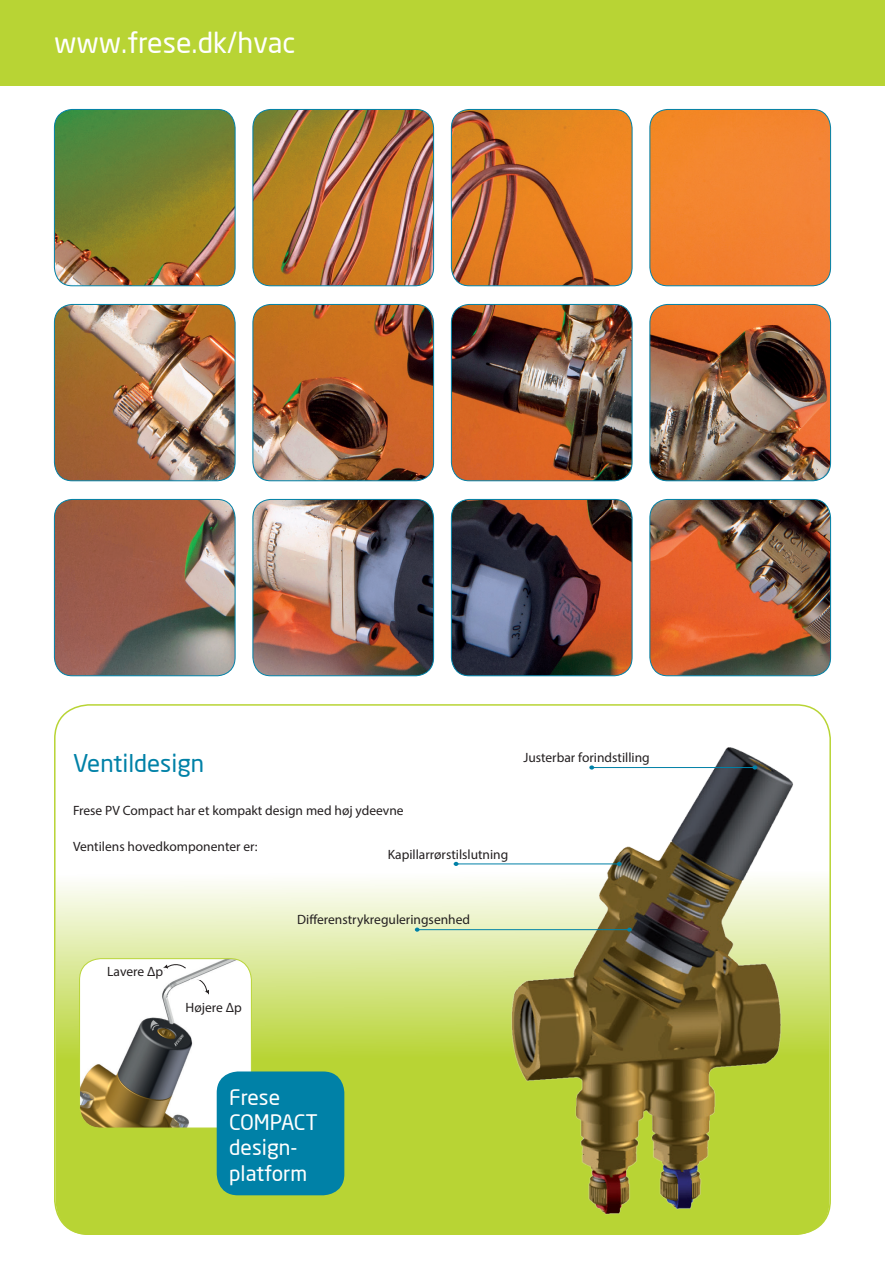
<style>
.page{position:relative;width:885px;height:1263px;background:#fff}
.page>*{position:absolute;margin:0;border:0;box-sizing:border-box;transform-origin:0 0}
.t1{font:28.5px "Neo Sans";color:#fff}
.t2{font:24px "Neo Sans";color:#0081a7}
.t3{font:21px/25.2px "Neo Sans";color:#fff}
.Tekniske_data_-_Brød{font:13.5px "Myriad Pro";color:#231f20}
.Titler_-_index_uk{font:13.5px "Myriad Pro";color:#231f20}
</style>
<div class="page">
<div style="left:0;top:0;width:884px;height:85px;background:#b8d434"></div>
<svg style="left:55px;top:704px;width:774px;height:531px"></svg>
<img style="left:80px;top:959px;width:171px;height:169px">
<div style="left:79px;top:958px;width:173px;height:170px;border:1px solid #b8d434;border-radius:21px"></div>
<img style="left:504px;top:747px;width:299px;height:474px">
<hr style="left:416px;top:929px;width:213px;height:1px;background:#0081a7">
<svg style="left:415px;top:927px;width:4px;height:5px"></svg>
<svg style="left:627px;top:927px;width:4px;height:5px"></svg>
<div style="left:217px;top:1071px;width:127px;height:124px;background:#0081a7;border-radius:21px"></div>
<img style="left:54px;top:109px;width:777px;height:567px">
<hr style="left:591px;top:767px;width:163px;height:1px;background:#0081a7">
<svg style="left:589px;top:765px;width:5px;height:4px"></svg>
<svg style="left:752px;top:765px;width:5px;height:4px"></svg>
<svg style="left:161px;top:961px;width:49px;height:40px"></svg>
<hr style="left:456px;top:863px;width:163px;height:1px;background:#0081a7">
<svg style="left:453px;top:862px;width:5px;height:4px"></svg>
<svg style="left:616px;top:862px;width:5px;height:4px"></svg>
<p class="t1" style="left:54px;top:25px;width:243px">www.frese.dk/hvac</p>
<p class="t2" style="left:73px;top:749px;width:133px">Ventildesign</p>
<p class="Tekniske_data_-_Brød" style="left:73px;top:802px;width:332px">Frese PV Compact har et kompakt design med høj ydeevne</p>
<p class="Tekniske_data_-_Brød" style="left:73px;top:838px;width:186px">Ventilens hovedkomponenter er:</p>
<p class="Tekniske_data_-_Brød" style="left:387px;top:846px;width:122px">Kapillarrørstilslutning</p>
<p class="Tekniske_data_-_Brød" style="left:523px;top:749px;width:128px">Justerbar forindstilling</p>
<p class="Titler_-_index_uk" style="left:107px;top:963px;width:57px">Lavere Δp</p>
<p class="Titler_-_index_uk" style="left:185px;top:999px;width:58px">Højere Δp</p>
<p class="Tekniske_data_-_Brød" style="left:297px;top:911px;width:174px">Differenstrykreguleringsenhed</p>
<p class="t3" style="left:229px;top:1084px;width:90px">Frese<br>COMPACT design&shy;platform</p>
</div>
